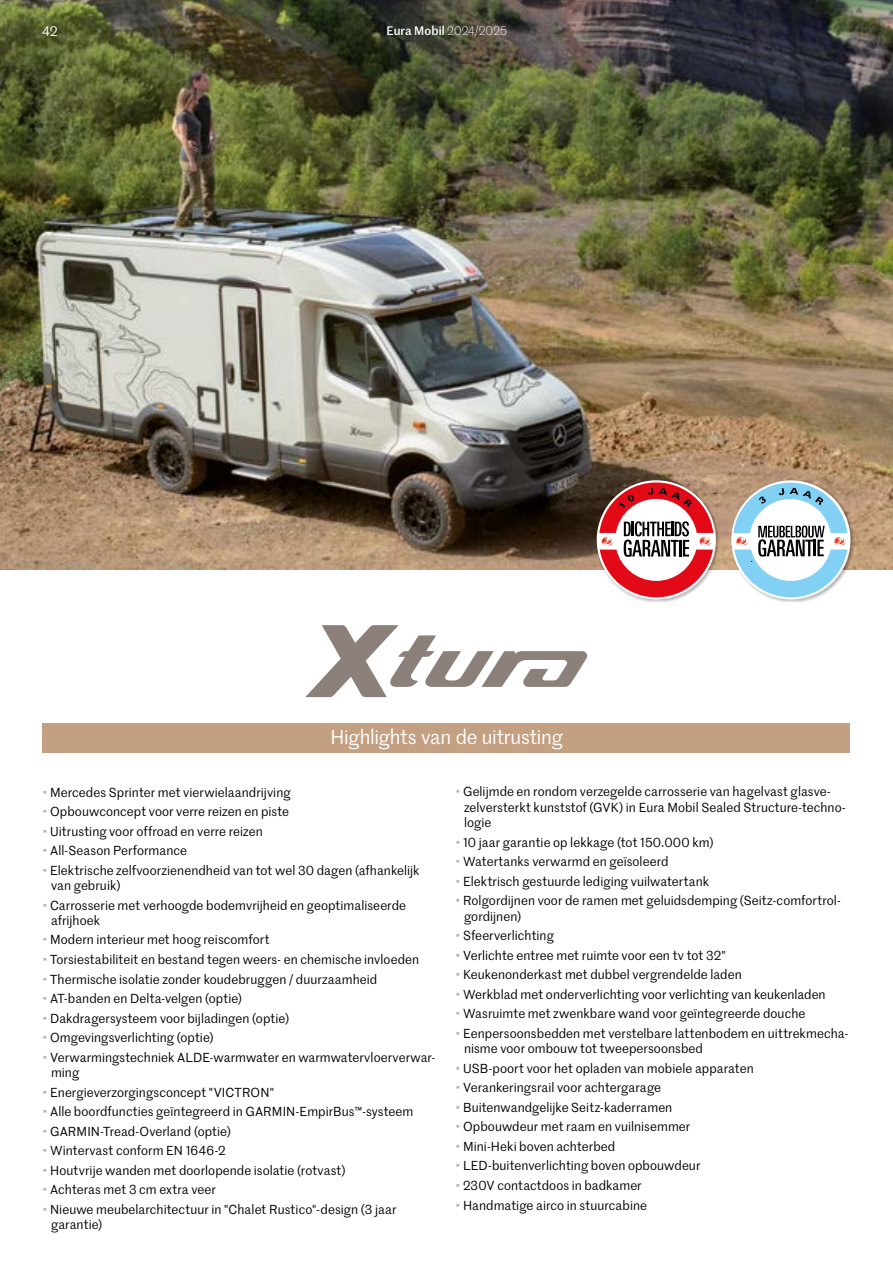
<style>
.page{position:relative;width:893px;height:1263px;background:#fff}
.page>*{position:absolute;margin:0;border:0;box-sizing:border-box;transform-origin:0 0}
.t1{font:19.5px "Marr Sans";letter-spacing:-.01em;color:#fff}
.t2{font:13.5px "Marr Sans";color:#fff}
.t3{font:12.75px/15.3px "Marr Sans";letter-spacing:.005em;color:#000}
.t4{font:500 12px "Marr Sans";letter-spacing:.01em;color:#fff}
.s1{font-weight:300}
.s2{color:#b3b2b2}
</style>
<div class="page">
<img style="left:0;top:0;width:893px;height:570px">
<div style="left:730px;top:479px;width:125px;height:125px;background:#000;opacity:.3"></div>
<div style="left:596px;top:479px;width:124px;height:125px;background:#000;opacity:.3"></div>
<div style="left:43px;top:723px;width:807px;height:30px;background:#c4a083"></div>
<svg style="left:306px;top:625px;width:281px;height:72px"></svg>
<svg style="left:733px;top:483px;width:114px;height:114px"></svg>
<svg style="left:599px;top:482px;width:114px;height:115px"></svg>
<p class="t2" style="left:42px;top:22px;width:17px">42</p>
<p class="t4" style="left:386px;top:22px;width:122px">Eura Mobil <span class="s1">2024/2025</span></p>
<h1 class="t1" style="left:331px;top:723px;width:234px">Highlights van de uitrusting</h1>
<p class="t3" style="left:43px;top:784px;width:250px"><span class="s2">•</span> Mercedes Sprinter met vierwielaandrijving</p>
<p class="t3" style="left:43px;top:803px;width:248px"><span class="s2">•</span> Opbouwconcept voor verre reizen en piste</p>
<p class="t3" style="left:43px;top:823px;width:222px"><span class="s2">•</span> Uitrusting voor offroad en verre reizen</p>
<p class="t3" style="left:43px;top:842px;width:146px"><span class="s2">•</span> All-Season Performance</p>
<p class="t3" style="left:51px;top:862px;width:370px;text-indent:-9px"><span class="s2">•</span> Elektrische zelfvoorzienendheid van tot wel 30 dagen (afhankelijk van gebruik)</p>
<p class="t3" style="left:51px;top:897px;width:357px;text-indent:-9px"><span class="s2">•</span> Carrosserie met verhoogde bodemvrijheid en geoptimaliseerde afrijhoek</p>
<p class="t3" style="left:43px;top:932px;width:229px"><span class="s2">•</span> Modern interieur met hoog reiscomfort</p>
<p class="t3" style="left:43px;top:951px;width:378px"><span class="s2">•</span> Torsiestabiliteit en bestand tegen weers- en chemische invloeden</p>
<p class="t3" style="left:43px;top:971px;width:336px"><span class="s2">•</span> Thermische isolatie zonder koudebruggen / duurzaamheid</p>
<p class="t3" style="left:43px;top:990px;width:201px"><span class="s2">•</span> AT-banden en Delta-velgen (optie)</p>
<p class="t3" style="left:43px;top:1010px;width:248px"><span class="s2">•</span> Dakdragersysteem voor bijladingen (optie)</p>
<p class="t3" style="left:43px;top:1029px;width:173px"><span class="s2">•</span> Omgevingsverlichting (optie)</p>
<p class="t3" style="left:51px;top:1049px;width:386px;text-indent:-9px"><span class="s2">•</span> Verwarmingstechniek ALDE-warmwater en warmwatervloerverwar&shy;ming</p>
<p class="t3" style="left:43px;top:1084px;width:233px"><span class="s2">•</span> Energieverzorgingsconcept "VICTRON"</p>
<p class="t3" style="left:43px;top:1103px;width:372px"><span class="s2">•</span> Alle boordfuncties geïntegreerd in GARMIN-EmpirBus™-systeem</p>
<p class="t3" style="left:43px;top:1123px;width:190px"><span class="s2">•</span> GARMIN-Tread-Overland (optie)</p>
<p class="t3" style="left:43px;top:1142px;width:185px"><span class="s2">•</span> Wintervast conform EN 1646-2</p>
<p class="t3" style="left:43px;top:1162px;width:305px"><span class="s2">•</span> Houtvrije wanden met doorlopende isolatie (rotvast)</p>
<p class="t3" style="left:43px;top:1181px;width:175px"><span class="s2">•</span> Achteras met 3 cm extra veer</p>
<p class="t3" style="left:51px;top:1201px;width:347px;text-indent:-9px"><span class="s2">•</span> Nieuwe meubelarchitectuur in "Chalet Rustico"-design (3 jaar garantie)</p>
<p class="t3" style="left:464px;top:784px;width:383px;text-indent:-9px"><span class="s2">•</span> Gelijmde en rondom verzegelde carrosserie van hagelvast glasve&shy;zelversterkt kunststof (GVK) in Eura Mobil Sealed Structure-techno&shy;logie</p>
<p class="t3" style="left:455px;top:834px;width:260px"><span class="s2">•</span> 10 jaar garantie op lekkage (tot 150.000 km)</p>
<p class="t3" style="left:455px;top:853px;width:215px"><span class="s2">•</span> Watertanks verwarmd en geïsoleerd</p>
<p class="t3" style="left:455px;top:873px;width:255px"><span class="s2">•</span> Elektrisch gestuurde lediging vuilwatertank</p>
<p class="t3" style="left:464px;top:892px;width:378px;text-indent:-9px"><span class="s2">•</span> Rolgordijnen voor de ramen met geluidsdemping (Seitz-comfortrol&shy;gordijnen)</p>
<p class="t3" style="left:455px;top:927px;width:100px"><span class="s2">•</span> Sfeerverlichting</p>
<p class="t3" style="left:455px;top:947px;width:272px"><span class="s2">•</span> Verlichte entree met ruimte voor een tv tot 32"</p>
<p class="t3" style="left:455px;top:966px;width:288px"><span class="s2">•</span> Keukenonderkast met dubbel vergrendelde laden</p>
<p class="t3" style="left:455px;top:986px;width:372px"><span class="s2">•</span> Werkblad met onderverlichting voor verlichting van keukenladen</p>
<p class="t3" style="left:455px;top:1005px;width:351px"><span class="s2">•</span> Wasruimte met zwenkbare wand voor geïntegreerde douche</p>
<p class="t3" style="left:464px;top:1025px;width:386px;text-indent:-9px"><span class="s2">•</span> Eenpersoonsbedden met verstelbare lattenbodem en uittrekmecha&shy;nisme voor ombouw tot tweepersoonsbed</p>
<p class="t3" style="left:455px;top:1060px;width:300px"><span class="s2">•</span> USB-poort voor het opladen van mobiele apparaten</p>
<p class="t3" style="left:455px;top:1079px;width:207px"><span class="s2">•</span> Verankeringsrail voor achtergarage</p>
<p class="t3" style="left:455px;top:1099px;width:218px"><span class="s2">•</span> Buitenwandgelijke Seitz-kaderramen</p>
<p class="t3" style="left:455px;top:1118px;width:236px"><span class="s2">•</span> Opbouwdeur met raam en vuilnisemmer</p>
<p class="t3" style="left:455px;top:1138px;width:161px"><span class="s2">•</span> Mini-Heki boven achterbed</p>
<p class="t3" style="left:455px;top:1158px;width:246px"><span class="s2">•</span> LED-buitenverlichting boven opbouwdeur</p>
<p class="t3" style="left:455px;top:1177px;width:188px"><span class="s2">•</span> 230V contactdoos in badkamer</p>
<p class="t3" style="left:455px;top:1197px;width:193px"><span class="s2">•</span> Handmatige airco in stuurcabine</p>
</div>
